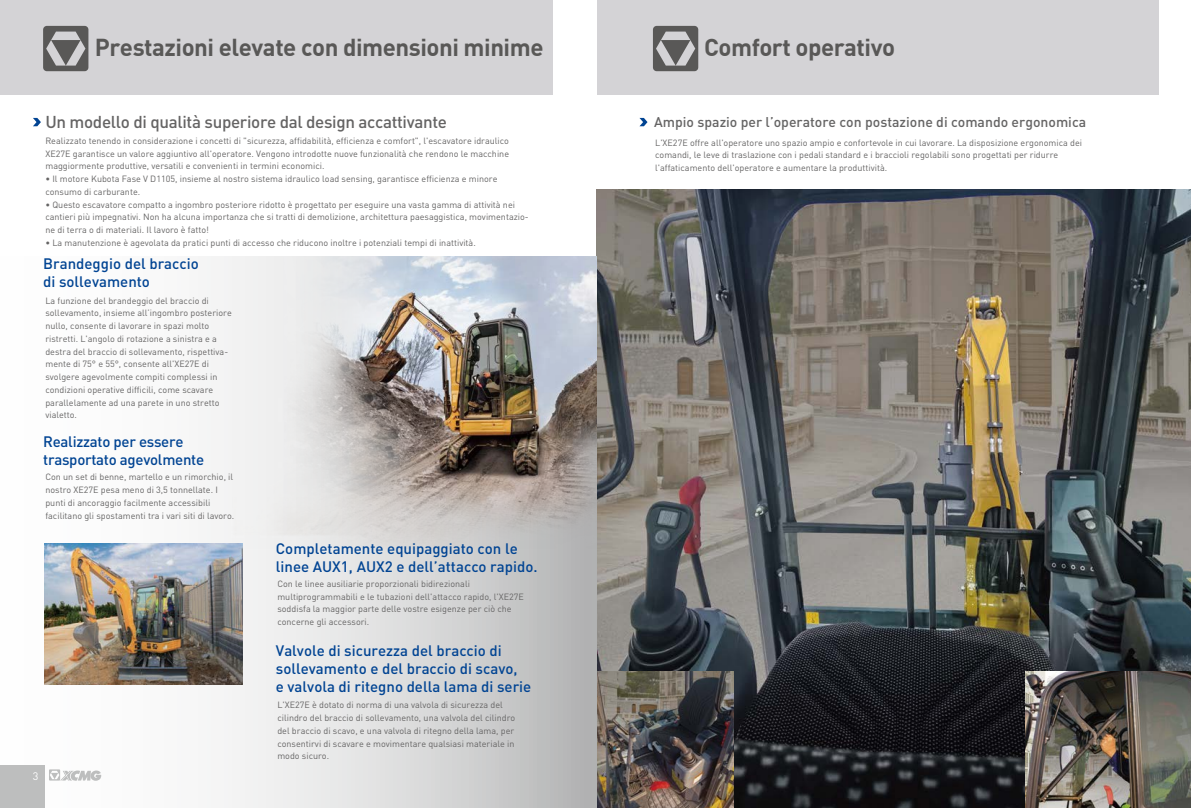
<style>
.page{position:relative;width:1191px;height:808px;background:#fff}
.page>*{position:absolute;margin:0;border:0;box-sizing:border-box;transform-origin:0 0}
.t1{font:700 24px "DIN Pro";letter-spacing:-.02em;color:#595857}
.t2{font:500 17px "DIN Pro";letter-spacing:-.02em;color:#656464}
.t3{font:500 15px/18px "DIN Pro";color:#014493}
.t4{font:500 15px/18px "DIN Pro";letter-spacing:-.02em;color:#014493}
.t5{font:500 14px "DIN Pro";color:#656464}
.t6{font:10.8px "DIN Pro";color:#fff}
.t7{font:9px/12.8px "DIN Pro";color:#656464}
</style>
<div class="page">
<img style="left:597px;top:189px;width:594px;height:619px">
<img style="left:596px;top:672px;width:138px;height:136px">
<img style="left:1025px;top:672px;width:166px;height:136px">
<svg style="left:44px;top:548px;width:552px;height:260px"></svg>
<div style="left:0;top:765px;width:44px;height:43px;background:#bdbebe"></div>
<svg style="left:49px;top:769px;width:53px;height:12px"></svg>
<img style="left:207px;top:256px;width:389px;height:292px">
<img style="left:44px;top:543px;width:198px;height:142px">
<div style="left:597px;top:0;width:561px;height:95px;background:#d4d3d6"></div>
<svg style="left:653px;top:26px;width:45px;height:45px"></svg>
<div style="left:0;top:0;width:553px;height:95px;background:#d4d3d6"></div>
<svg style="left:43px;top:26px;width:45px;height:45px"></svg>
<svg style="left:639px;top:118px;width:8px;height:8px"></svg>
<svg style="left:33px;top:118px;width:8px;height:8px"></svg>
<h1 class="t1" style="left:95px;top:38px;width:450px">Prestazioni elevate con dimensioni minime</h1>
<h1 class="t1" style="left:704px;top:38px;width:192px">Comfort operativo</h1>
<h2 class="t2" style="left:45px;top:110px;width:403px">Un modello di qualità superiore dal design accattivante</h2>
<h3 class="t5" style="left:654px;top:113px;width:433px">Ampio spazio per l’operatore con postazione di comando ergonomica</h3>
<p class="t7" style="left:45px;top:134px;width:465px;text-align:justify">Realizzato tenendo in considerazione i concetti di "sicurezza, affidabilità, efficienza e comfort", l'escavatore idraulico XE27E garantisce un valore aggiuntivo all'operatore. Vengono introdotte nuove funzionalità che rendono le macchine maggiormente produttive, versatili e convenienti in termini economici.</p>
<p class="t7" style="left:45px;top:172px;width:453px">• Il motore Kubota Fase V D1105, insieme al nostro sistema idraulico load sensing, garantisce efficienza e minore consumo di carburante.</p>
<p class="t7" style="left:45px;top:197px;width:485px">• Questo escavatore compatto a ingombro posteriore ridotto è progettato per eseguire una vasta gamma di attività nei cantieri più impegnativi. Non ha alcuna importanza che si tratti di demolizione, architettura paesaggistica, movimentazio&shy;ne di terra o di materiali. Il lavoro è fatto!</p>
<p class="t7" style="left:45px;top:236px;width:432px">• La manutenzione è agevolata da pratici punti di accesso che riducono inoltre i potenziali tempi di inattività.</p>
<p class="t7" style="left:655px;top:136px;width:428px">L'XE27E offre all'operatore uno spazio ampio e confortevole in cui lavorare. La disposizione ergonomica dei comandi, le leve di traslazione con i pedali standard e i braccioli regolabili sono progettati per ridurre l'affaticamento dell'operatore e aumentare la produttività.</p>
<h3 class="t3" style="left:43px;top:254px;width:157px">Brandeggio del braccio di sollevamento</h3>
<p class="t7" style="left:45px;top:294px;width:188px">La funzione del brandeggio del braccio di sollevamento, insieme all’ingombro posteriore nullo, consente di lavorare in spazi molto ristretti. L'angolo di rotazione a sinistra e a destra del braccio di sollevamento, rispettiva&shy;mente di 75° e 55°, consente all'XE27E di svolgere agevolmente compiti complessi in condizioni operative difficili, come scavare parallelamente ad una parete in uno stretto vialetto.</p>
<h3 class="t4" style="left:43px;top:431px;width:162px">Realizzato per essere trasportato agevolmente</h3>
<p class="t7" style="left:45px;top:470px;width:190px">Con un set di benne, martello e un rimorchio, il nostro XE27E pesa meno di 3,5 tonnellate. I punti di ancoraggio facilmente accessibili facilitano gli spostamenti tra i vari siti di lavoro.</p>
<p class="t6" style="left:33px;top:768px;width:7px">3</p>
<h3 class="t3" style="left:276px;top:539px;width:263px">Completamente equipaggiato con le linee AUX1, AUX2 e dell’attacco rapido.</h3>
<p class="t7" style="left:277px;top:577px;width:248px">Con le linee ausiliarie proporzionali bidirezionali multiprogrammabili e le tubazioni dell'attacco rapido, l'XE27E soddisfa la maggior parte delle vostre esigenze per ciò che concerne gli accessori.</p>
<h3 class="t3" style="left:276px;top:640px;width:257px">Valvole di sicurezza del braccio di sollevamento e del braccio di scavo,<br>e valvola di ritegno della lama di serie</h3>
<p class="t7" style="left:277px;top:698px;width:239px">L'XE27E è dotato di norma di una valvola di sicurezza del cilindro del braccio di sollevamento, una valvola del cilindro del braccio di scavo, e una valvola di ritegno della lama, per consentirvi di scavare e movimentare qualsiasi materiale in modo sicuro.</p>
</div>
